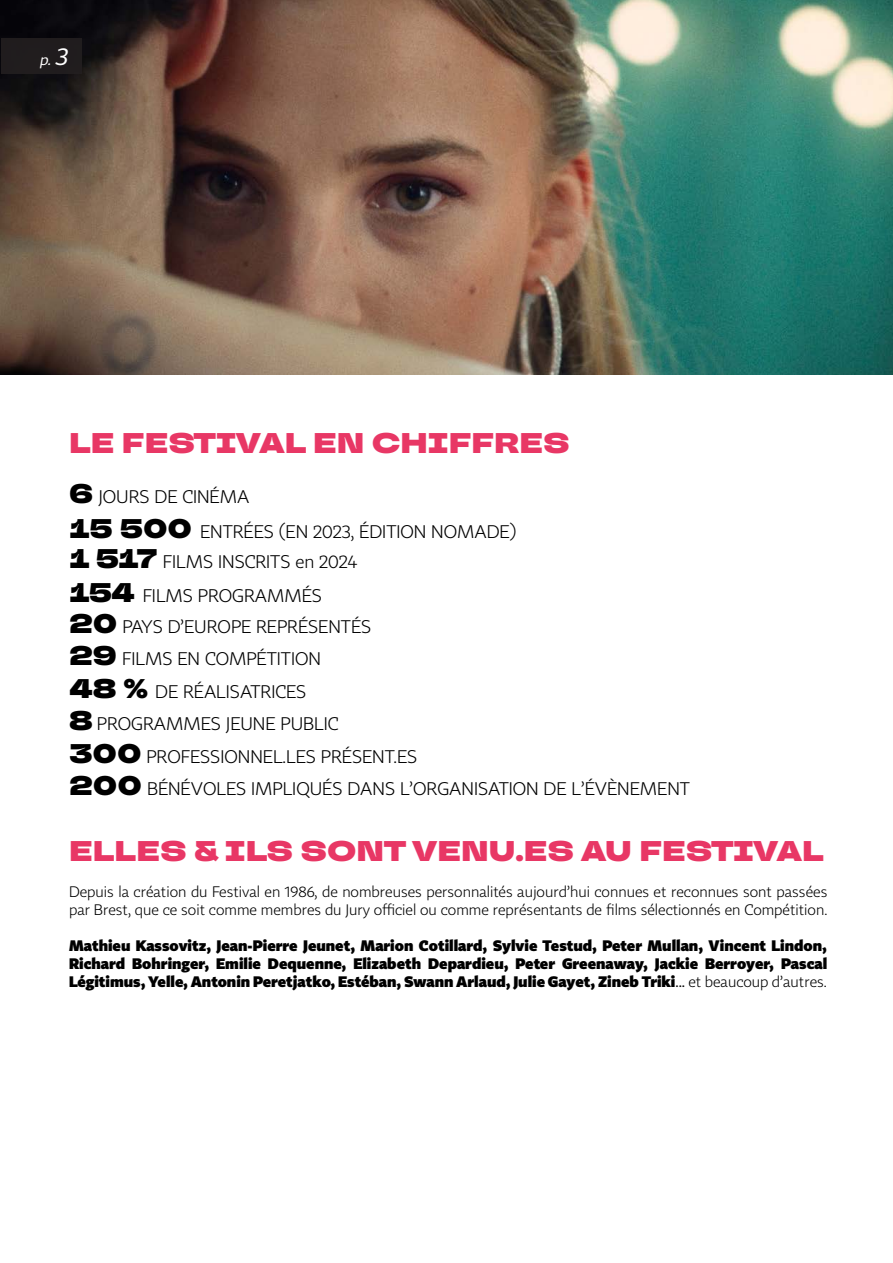
<style>
.page{position:relative;width:893px;height:1263px;background:#fff}
.page>*{position:absolute;margin:0;border:0;box-sizing:border-box;transform-origin:0 0}
.t1{font:900 28.5px "TT Travels Next";color:#e83765}
.t2{font:300 18px/32.4px "Tabac Sans";color:#000}
.t3{font:900 15px/18px "Tabac Sans";color:#000;text-align:justify}
.t4{font:300 15px/18px "Tabac Sans";color:#000}
.t5{font:italic 15px "Tabac Sans";color:#fff}
.s1{font-size:24px}
.s2{font-family:"TT Travels Next";font-weight:900;font-size:27px}
.s3{font-weight:400}
.s4{font-weight:300}
</style>
<div class="page">
<img style="left:0;top:0;width:893px;height:375px">
<div style="left:1px;top:38px;width:81px;height:35px;background:#231f20"></div>
<p class="t5" style="left:40px;top:51px;width:34px">p.<span class="s1">3</span></p>
<p class="t1" style="left:69px;top:424px;width:502px">LE FESTIVAL EN CHIFFRES</p>
<p class="t2" style="left:69px;top:480px;width:449px;line-height:34.2px"><span class="s2">6</span> JOURS DE CINÉMA<br><span class="s2">15 500</span> ENTRÉES (EN 2023, ÉDITION NOMADE)</p>
<p class="t2" style="left:69px;top:545px;width:290px;line-height:34.2px"><span class="s2">1 517</span> FILMS INSCRITS en 2024<br><span class="s2">154</span> FILMS PROGRAMMÉS</p>
<p class="t2" style="left:69px;top:611px;width:622px"><span class="s2">20</span> PAYS D’EUROPE REPRÉSENTÉS<br><span class="s2">29</span> FILMS EN COMPÉTITION<br><span class="s2">48 %</span> DE RÉALISATRICES<br><span class="s2">8</span> PROGRAMMES JEUNE PUBLIC<br><span class="s2">300</span> PROFESSIONNEL.LES PRÉSENT.ES<br><span class="s2">200</span> BÉNÉVOLES IMPLIQUÉS DANS L’ORGANISATION DE L’ÉVÈNEMENT</p>
<p class="t1" style="left:69px;top:832px;width:756px">ELLES &amp; ILS SONT VENU.ES AU FESTIVAL</p>
<p class="t4" style="left:69px;top:882px;width:760px">Depuis la création du Festival en 1986, de nombreuses personnalités aujourd’hui connues et reconnues sont passées par Brest, que ce soit comme membres du Jury officiel ou comme représentants de films sélectionnés en Compétition.</p>
<p class="t3" style="left:69px;top:936px;width:760px">Mathieu Kassovitz, Jean-Pierre Jeunet, Marion Cotillard, Sylvie Testud, Peter Mullan, Vincent Lindon, Richard Bohringer, Emilie Dequenne, Elizabeth Depardieu, Peter Greenaway, Jackie Berroyer, Pascal Légitimus, Yelle, Antonin Peretjatko, Estéban, Swann Arlaud, Julie Gayet, Zineb Triki<span class="s3">...</span> <span class="s4">et beaucoup d’autres.</span></p>
</div>
